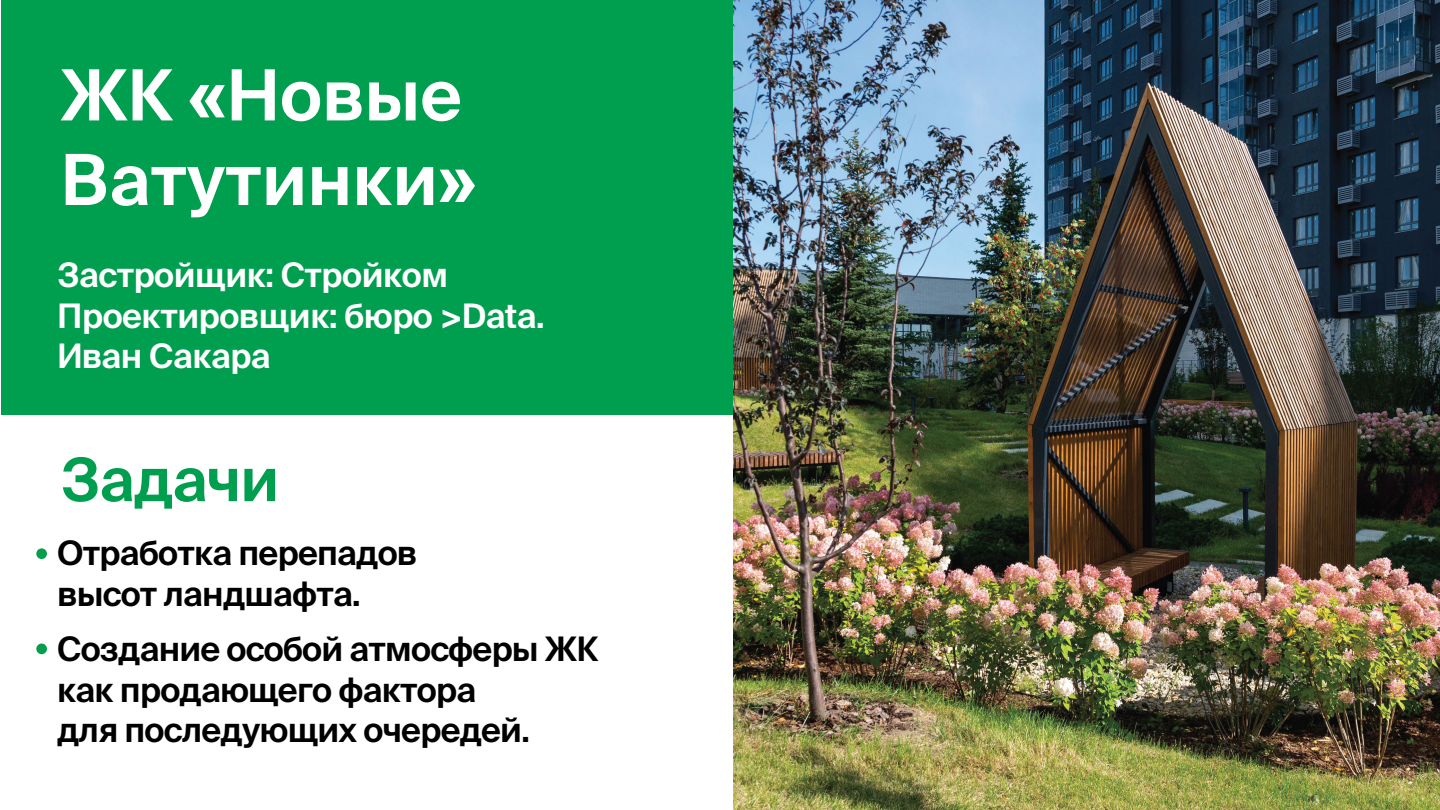
<style>
.page{position:relative;width:1440px;height:810px;background:#fff}
.page>*{position:absolute;margin:0;border:0;box-sizing:border-box;transform-origin:0 0}
.t1{font:600 70.5px/84.6px "Suisse Intl";color:#fff}
.t2{font:600 60px "Suisse Intl";letter-spacing:-.015em;color:#009e4f}
.t3{font:600 33.75px/40.5px "Suisse Intl";letter-spacing:-.02em;color:#010101}
.t4{font:600 33.75px/40.5px "Suisse Intl";letter-spacing:-.015em;color:#fff}
</style>
<div class="page">
<div style="left:1px;top:0;width:1439px;height:415px;background:#009e4f"></div>
<img style="left:734px;top:0;width:706px;height:810px">
<div style="left:36px;top:548px;width:11px;height:11px;background:#059e4f;border-radius:50%"></div>
<div style="left:36px;top:644px;width:11px;height:10px;background:#059e4f;border-radius:50%"></div>
<h1 class="t1" style="left:60px;top:54px;width:417px">ЖК «Новые<br>Ватутинки»</h1>
<p class="t4" style="left:57px;top:255px;width:489px">Застройщик: Стройком<br>Проектировщик: бюро &gt;Data.<br>Иван Сакара</p>
<h2 class="t2" style="left:60px;top:445px;width:220px">Задачи</h2>
<p class="t3" style="left:57px;top:533px;width:362px">Отработка перепадов высот ландшафта.</p>
<p class="t3" style="left:57px;top:629px;width:543px">Создание особой атмосферы ЖК как продающего фактора<br>для последующих очередей.</p>
</div>
